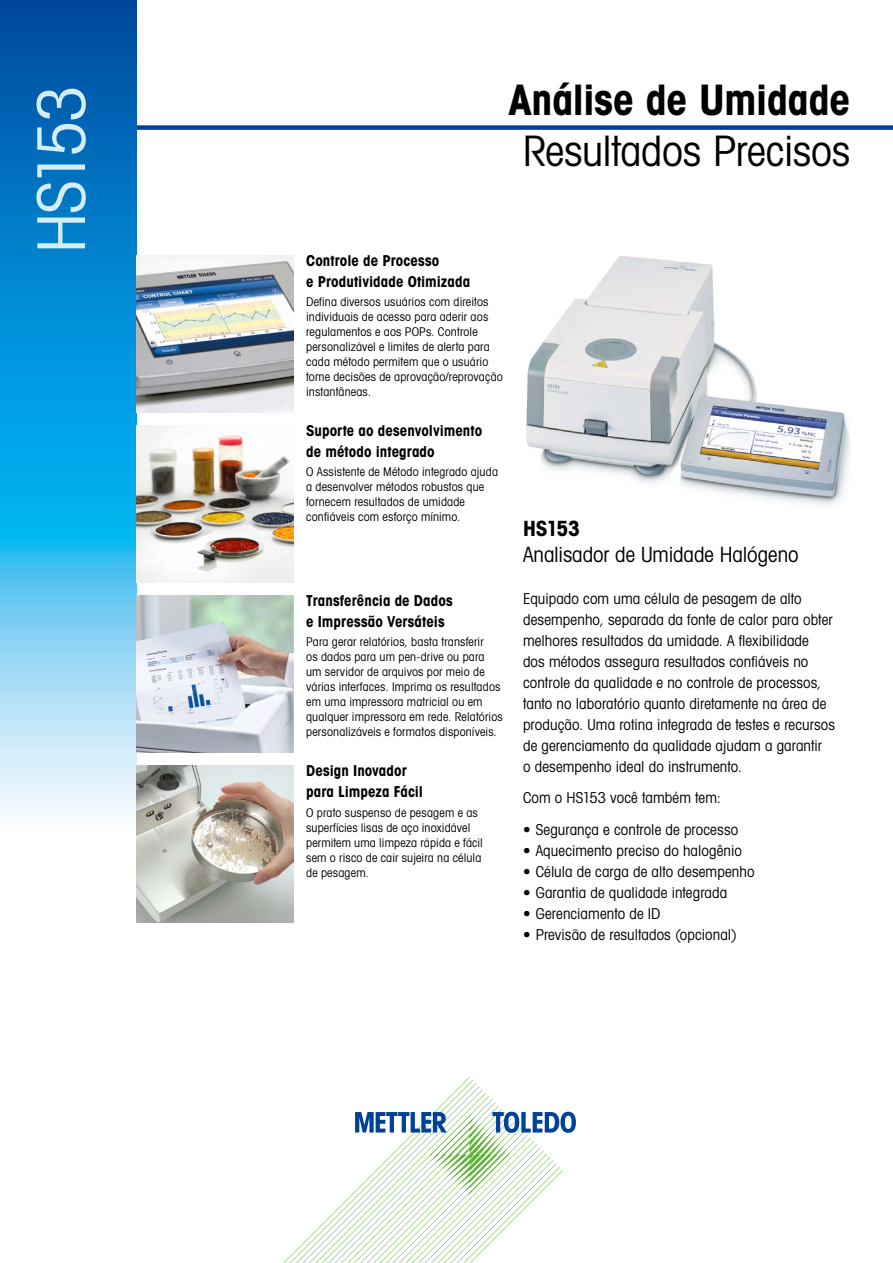
<style>
.page{position:relative;width:893px;height:1263px;background:#fff}
.page>*{position:absolute;margin:0;border:0;box-sizing:border-box;transform-origin:0 0}
.t1{font:66px "Avant Gardefor MT Bk";letter-spacing:-.055em;color:#d3edfb}
.t2{font:42px "Avant Gardefor MT Bk";letter-spacing:-.01em;color:#000}
.t3{font:42px "Avant Gardefor MT Bd";letter-spacing:-.005em;color:#000}
.t4{font:21px "Avant Gardefor MT Bk";letter-spacing:-.005em;color:#000}
.t5{font:21px "Avant Gardefor MT Bd";letter-spacing:-.03em;color:#000}
.t6{font:15px/21px "Avant Gardefor MT Bk";letter-spacing:.005em;color:#000}
.t7{font:15px/21px "Avant Gardefor MT Bd";letter-spacing:.005em;color:#000}
.t8{font:12px/15px "Avant Gardefor MT Bk";letter-spacing:.015em;color:#000}
</style>
<div class="page">
<div style="left:111px;top:125px;width:782px;height:5px;background:#004199"></div>
<svg style="left:283px;top:1077px;width:293px;height:186px"></svg>
<svg style="left:0;top:0;width:136px;height:817px"></svg>
<img style="left:136px;top:255px;width:157px;height:157px">
<img style="left:136px;top:425px;width:157px;height:158px">
<img style="left:136px;top:765px;width:157px;height:158px">
<img style="left:525px;top:256px;width:325px;height:249px">
<img style="left:136px;top:595px;width:157px;height:158px">
<h1 class="t1" style="left:21px;top:253px;width:170px;rotate:-90deg">HS153</h1>
<h2 class="t3" style="left:508px;top:73px;width:344px">Análise de Umidade</h2>
<h2 class="t2" style="left:523px;top:125px;width:329px">Resultados Precisos</h2>
<p class="t7" style="left:306px;top:250px;width:166px">Controle de Processo<br>e Produtividade Otimizada</p>
<p class="t8" style="left:306px;top:294px;width:198px">Defina diversos usuários com direitos individuais de acesso para aderir aos regulamentos e aos POPs. Controle personalizável e limites de alerta para cada método permitem que o usuário tome decisões de aprovação/reprovação instantâneas.</p>
<p class="t7" style="left:306px;top:420px;width:178px">Suporte ao desenvolvimento de método integrado</p>
<p class="t8" style="left:306px;top:464px;width:193px">O Assistente de Método integrado ajuda a desenvolver métodos robustos que fornecem resultados de umidade confiáveis com esforço mínimo.</p>
<p class="t7" style="left:306px;top:590px;width:148px">Transferência de Dados e Impressão Versáteis</p>
<p class="t8" style="left:306px;top:634px;width:198px">Para gerar relatórios, basta transferir<br>os dados para um pen-drive ou para um servidor de arquivos por meio de várias interfaces. Imprima os resultados em uma impressora matricial ou em qualquer impressora em rede. Relatórios personalizáveis e formatos disponíveis.</p>
<p class="t7" style="left:306px;top:760px;width:118px">Design Inovador para Limpeza Fácil</p>
<p class="t8" style="left:306px;top:804px;width:178px">O prato suspenso de pesagem e as superfícies lisas de aço inoxidável permitem uma limpeza rápida e fácil sem o risco de cair sujeira na célula de pesagem.</p>
<h3 class="t5" style="left:523px;top:515px;width:58px">HS153</h3>
<h3 class="t4" style="left:523px;top:541px;width:277px">Analisador de Umidade Halógeno</h3>
<p class="t6" style="left:523px;top:587px;width:314px">Equipado com uma célula de pesagem de alto desempenho, separada da fonte de calor para obter melhores resultados da umidade. A flexibilidade<br>dos métodos assegura resultados confiáveis no controle da qualidade e no controle de processos, tanto no laboratório quanto diretamente na área de produção. Uma rotina integrada de testes e recursos de gerenciamento da qualidade ajudam a garantir<br>o desempenho ideal do instrumento.</p>
<p class="t6" style="left:523px;top:787px;width:199px">Com o HS153 você também tem:</p>
<p class="t6" style="left:523px;top:818px;width:217px">• Segurança e controle de processo</p>
<p class="t6" style="left:523px;top:839px;width:220px">• Aquecimento preciso do halogênio</p>
<p class="t6" style="left:523px;top:860px;width:233px">• Célula de carga de alto desempenho</p>
<p class="t6" style="left:523px;top:881px;width:206px">• Garantia de qualidade integrada</p>
<p class="t6" style="left:523px;top:902px;width:139px">• Gerenciamento de ID</p>
<p class="t6" style="left:523px;top:923px;width:215px">• Previsão de resultados (opcional)</p>
</div>
